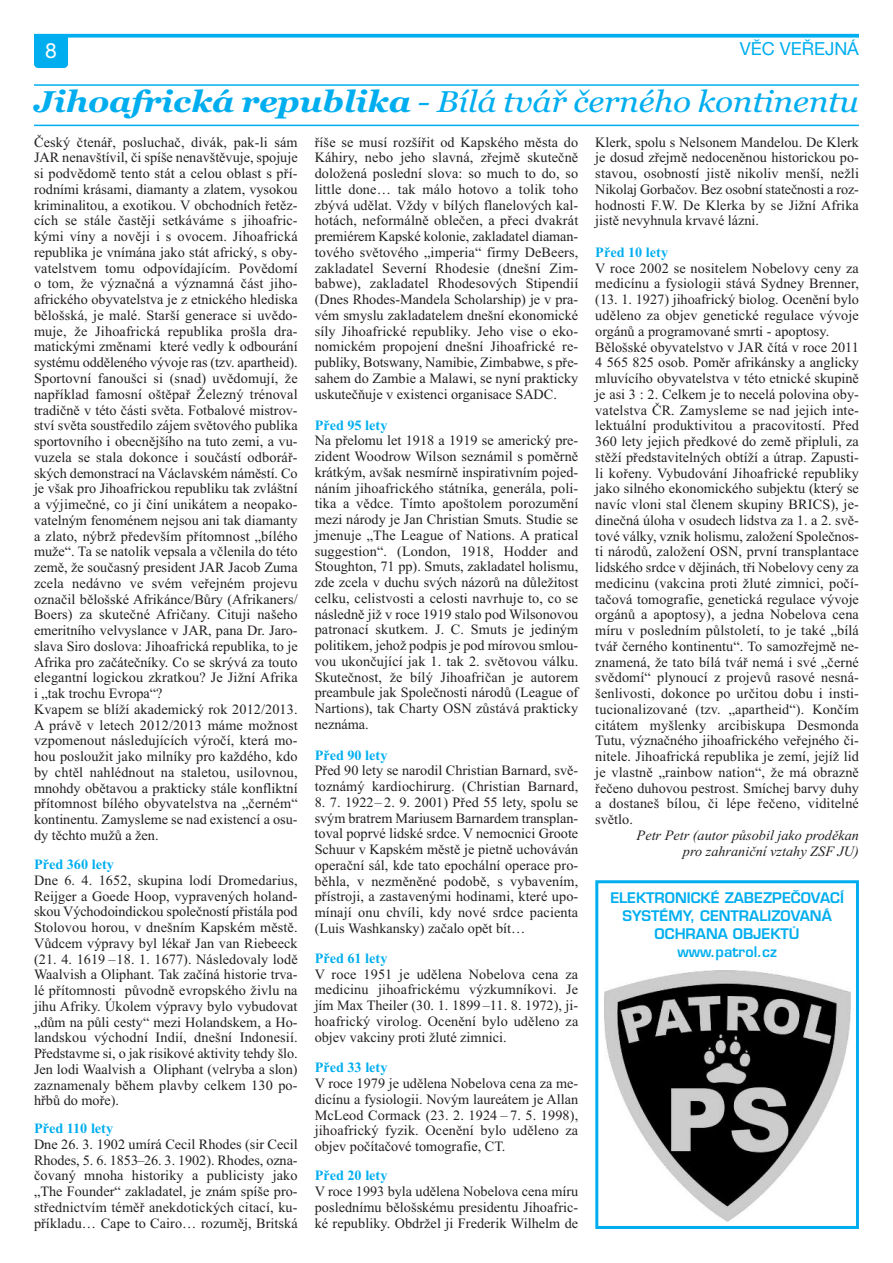
<style>
.page{position:relative;width:893px;height:1263px;background:#fff}
.page>*{position:absolute;margin:0;border:0;box-sizing:border-box;transform-origin:0 0}
.t1{font:italic 30px "Georgia";letter-spacing:-.01em;color:#00aeef;scale:1.12 1}
.t2{font:21px "Helvetica Neue CE";color:#fff}
.t3{font:18px "Helvetica Neue CE";color:#00aeef}
.t4{font:14.25px/15.8px "Times New Roman";letter-spacing:.005em;color:#231f20;text-align:justify}
.t5{font:700 14.25px "Times New Roman";color:#00aeef}
.t6{font:600 14.25px/18px "Eurostile CE";color:#00aeef;text-align:center}
.t7{font:italic 14.25px/15.8px "Times New Roman";color:#231f20;text-align:right}
.s1{font-weight:700}
</style>
<div class="page">
<svg style="left:34px;top:34px;width:825px;height:4px;background:#19b5f0"></svg>
<div style="left:34px;top:34px;width:34px;height:34px;background:#00aeef;border-radius:4px"></div>
<hr style="left:34px;top:84px;width:825px;height:2px;background:#00aeef">
<hr style="left:34px;top:125px;width:825px;height:1px;background:#00aeef">
<img style="left:604px;top:970px;width:246px;height:251px">
<div style="left:595px;top:880px;width:264px;height:349px;border:3px solid #00aeef"></div>
<h2 class="t2" style="left:45px;top:43px;width:13px">8</h2>
<p class="t3" style="left:740px;top:43px;width:121px">VĚC VEŘEJNÁ</p>
<h1 class="t1" style="left:34px;top:85px;width:738px"><span class="s1">Jihoafrická republika</span> - Bílá tvář černého kontinentu</h1>
<p class="t4" style="left:34px;top:134px;width:265px;text-align:left">Český čtenář, posluchač, divák, pak-li sám JAR nenavštívil, či spíše nenavštěvuje, spojuje si podvědomě tento stát a celou oblast s pří&shy;rodními krásami, diamanty a zlatem, vysokou kriminalitou, a exotikou. V obchodních řetěz&shy;cích se stále častěji setkáváme s jihoafric&shy;kými víny a nověji i s ovocem. Jihoafrická republika je vnímána jako stát africký, s oby&shy;vatelstvem tomu odpovídajícím. Povědomí o tom, že význačná a významná část jiho&shy;afrického obyvatelstva je z etnického hlediska bělošská, je malé. Starší generace si uvědo&shy;muje, že Jihoafrická republika prošla dra&shy;matickými změnami které vedly k odbourání systému odděleného vývoje ras (tzv. apartheid).<br>Sportovní fanoušci si (snad) uvědomují, že například famosní oštěpař Železný trénoval tradičně v této části světa. Fotbalové mistrov&shy;ství světa soustředilo zájem světového publika sportovního i obecnějšího na tuto zemi, a vu&shy;vuzela se stala dokonce i součástí odborář&shy;ských demonstrací na Václavském náměstí. Co je však pro Jihoafrickou republiku tak zvláštní a výjimečné, co ji činí unikátem a neopako&shy;vatelným fenoménem nejsou ani tak diamanty a zlato, nýbrž především přítomnost „bílého muže“. Ta se natolik vepsala a včlenila do této země, že současný president JAR Jacob Zuma zcela nedávno ve svém veřejném projevu označil bělošské Afrikánce/Bůry (Afrikaners/ Boers) za skutečné Afričany. Cituji našeho emeritního velvyslance v JAR, pana Dr. Jaro&shy;slava Siro doslova: Jihoafrická republika, to je Afrika pro začátečníky. Co se skrývá za touto elegantní logickou zkratkou? Je Jižní Afrika i „tak trochu Evropa“?<br>Kvapem se blíží akademický rok 2012/2013.<br>A právě v letech 2012/2013 máme možnost vzpomenout následujících výročí, která mo&shy;hou posloužit jako milníky pro každého, kdo by chtěl nahlédnout na staletou, usilovnou, mnohdy obětavou a prakticky stále konfliktní přítomnost bílého obyvatelstva na „černém“ kontinentu. Zamysleme se nad existencí a osu&shy;dy těchto mužů a žen.</p>
<p class="t5" style="left:34px;top:856px;width:81px">Před 360 lety</p>
<p class="t4" style="left:34px;top:872px;width:265px">Dne 6. 4. 1652, skupina lodí Dromedarius, Reijger a Goede Hoop, vypravených holand&shy;skou Východoindickou společností přistála pod Stolovou horou, v dnešním Kapském městě.<br>Vůdcem výpravy byl lékař Jan van Riebeeck (21. 4. 1619 –18. 1. 1677). Následovaly lodě Waalvish a Oliphant. Tak začíná historie trva&shy;lé přítomnosti původně evropského živlu na jihu Afriky. Úkolem výpravy bylo vybudovat „dům na půli cesty“ mezi Holandskem, a Ho&shy;landskou východní Indií, dnešní Indonesií.<br>Představme si, o jak risikové aktivity tehdy šlo.<br>Jen lodi Waalvish a Oliphant (velryba a slon) zaznamenaly během plavby celkem 130 po&shy;hřbů do moře).</p>
<p class="t5" style="left:34px;top:1120px;width:81px">Před 110 lety</p>
<p class="t4" style="left:34px;top:1136px;width:265px">Dne 26. 3. 1902 umírá Cecil Rhodes (sir Cecil Rhodes, 5. 6. 1853–26. 3. 1902). Rhodes, ozna&shy;čovaný mnoha historiky a publicisty jako „The Founder“ zakladatel, je znám spíše pro&shy;střednictvím téměř anekdotických citací, ku&shy;příkladu… Cape to Cairo… rozuměj, Britská</p>
<p class="t4" style="left:315px;top:134px;width:265px">říše se musí rozšířit od Kapského města do Káhiry, nebo jeho slavná, zřejmě skutečně doložená poslední slova: so much to do, so little done… tak málo hotovo a tolik toho zbývá udělat. Vždy v bílých flanelových kal&shy;hotách, neformálně oblečen, a přeci dvakrát premiérem Kapské kolonie, zakladatel diaman&shy;tového světového „imperia“ firmy DeBeers, zakladatel Severní Rhodesie (dnešní Zim&shy;babwe), zakladatel Rhodesových Stipendií (Dnes Rhodes-Mandela Scholarship) je v pra&shy;vém smyslu zakladatelem dnešní ekonomické síly Jihoafrické republiky. Jeho vise o eko&shy;nomickém propojení dnešní Jihoafrické re&shy;publiky, Botswany, Namibie, Zimbabwe, s pře&shy;sahem do Zambie a Malawi, se nyní prakticky uskutečňuje v existenci organisace SADC.</p>
<p class="t5" style="left:315px;top:416px;width:74px">Před 95 lety</p>
<p class="t4" style="left:315px;top:432px;width:265px">Na přelomu let 1918 a 1919 se americký pre&shy;zident Woodrow Wilson seznámil s poměrně krátkým, avšak nesmírně inspirativním pojed&shy;náním jihoafrického státníka, generála, poli&shy;tika a vědce. Tímto apoštolem porozumění mezi národy je Jan Christian Smuts. Studie se jmenuje „The League of Nations. A pratical suggestion“. (London, 1918, Hodder and Stoughton, 71 pp). Smuts, zakladatel holismu, zde zcela v duchu svých názorů na důležitost celku, celistvosti a celosti navrhuje to, co se následně již v roce 1919 stalo pod Wilsonovou patronací skutkem. J. C. Smuts je jediným politikem, jehož podpis je pod mírovou smlou&shy;vou ukončující jak 1. tak 2. světovou válku.<br>Skutečnost, že bílý Jihoafričan je autorem preambule jak Společnosti národů (League of Nartions), tak Charty OSN zůstává prakticky neznáma.</p>
<p class="t5" style="left:315px;top:746px;width:74px">Před 90 lety</p>
<p class="t4" style="left:315px;top:762px;width:265px">Před 90 lety se narodil Christian Barnard, svě&shy;toznámý kardiochirurg. (Christian Barnard,</p>
<p class="t4" style="left:315px;top:794px;width:265px">8. 7. 1922– 2. 9. 2001) Před 55 lety, spolu se svým bratrem Mariusem Barnardem transplan&shy;toval poprvé lidské srdce. V nemocnici Groote Schuur v Kapském městě je pietně uchováván operační sál, kde tato epochální operace pro&shy;běhla, v nezměněné podobě, s vybavením, přístroji, a zastavenými hodinami, které upo&shy;mínají onu chvíli, kdy nové srdce pacienta (Luis Washkansky) začalo opět bít…</p>
<p class="t5" style="left:315px;top:949px;width:74px">Před 61 lety</p>
<p class="t4" style="left:315px;top:966px;width:265px">V roce 1951 je udělena Nobelova cena za medicinu jihoafrickému výzkumníkovi. Je jím Max Theiler (30. 1. 1899 –11. 8. 1972), ji&shy;hoafrický virolog. Ocenění bylo uděleno za objev vakciny proti žluté zimnici.</p>
<p class="t5" style="left:315px;top:1059px;width:74px">Před 33 lety</p>
<p class="t4" style="left:315px;top:1075px;width:265px">V roce 1979 je udělena Nobelova cena za me&shy;dicínu a fysiologii. Novým laureátem je Allan McLeod Cormack (23. 2. 1924 – 7. 5. 1998), jihoafrický fyzik. Ocenění bylo uděleno za objev počítačové tomografie, CT.</p>
<p class="t5" style="left:315px;top:1167px;width:74px">Před 20 lety</p>
<p class="t4" style="left:315px;top:1183px;width:265px">V roce 1993 byla udělena Nobelova cena míru poslednímu bělošskému presidentu Jihoafric&shy;ké republiky. Obdržel ji Frederik Wilhelm de</p>
<p class="t4" style="left:595px;top:134px;width:265px">Klerk, spolu s Nelsonem Mandelou. De Klerk je dosud zřejmě nedoceněnou historickou po&shy;stavou, osobností jistě nikoliv menší, nežli Nikolaj Gorbačov. Bez osobní statečnosti a roz&shy;hodnosti F.W. De Klerka by se Jižní Afrika jistě nevyhnula krvavé lázni.</p>
<p class="t5" style="left:595px;top:244px;width:74px">Před 10 lety</p>
<p class="t4" style="left:595px;top:260px;width:265px;text-align:left">V roce 2002 se nositelem Nobelovy ceny za medicínu a fysiologii stává Sydney Brenner, (13. 1. 1927) jihoafrický biolog. Ocenění bylo uděleno za objev genetické regulace vývoje orgánů a programované smrti - apoptosy.<br>Bělošské obyvatelstvo v JAR čítá v roce 2011<br>4 565 825 osob. Poměr afrikánsky a anglicky mluvícího obyvatelstva v této etnické skupině je asi 3 : 2. Celkem je to necelá polovina oby&shy;vatelstva ČR. Zamysleme se nad jejich inte&shy;lektuální produktivitou a pracovitostí. Před 360 lety jejich předkové do země připluli, za stěží představitelných obtíží a útrap. Zapusti&shy;li kořeny. Vybudování Jihoafrické republiky jako silného ekonomického subjektu (který se navíc vloni stal členem skupiny BRICS), je&shy;dinečná úloha v osudech lidstva za 1. a 2. svě&shy;tové války, vznik holismu, založení Společnos&shy;ti národů, založení OSN, první transplantace lidského srdce v dějinách, tři Nobelovy ceny za medicinu (vakcina proti žluté zimnici, počí&shy;tačová tomografie, genetická regulace vývoje orgánů a apoptosy), a jedna Nobelova cena míru v posledním půlstoletí, to je také „bílá tvář černého kontinentu“. To samozřejmě ne&shy;znamená, že tato bílá tvář nemá i své „černé svědomí“ plynoucí z projevů rasové nesná&shy;šenlivosti, dokonce po určitou dobu i insti&shy;tucionalizované (tzv. „apartheid“). Končím citátem myšlenky arcibiskupa Desmonda Tutu, význačného jihoafrického veřejného či&shy;nitele. Jihoafrická republika je zemí, jejíž lid je vlastně „rainbow nation“, že má obrazně řečeno duhovou pestrost. Smíchej barvy duhy a dostaneš bílou, či lépe řečeno, viditelné světlo.</p>
<p class="t7" style="left:637px;top:827px;width:224px">Petr Petr (autor působil jako proděkan pro zahraniční vztahy ZSF JU)</p>
<p class="t6" style="left:610px;top:890px;width:235px">ELEKTRONICKÉ ZABEZPEČOVACÍ<br>SYSTÉMY, CENTRALIZOVANÁ<br>OCHRANA OBJEKTŮ www.patrol.cz</p>
</div>
